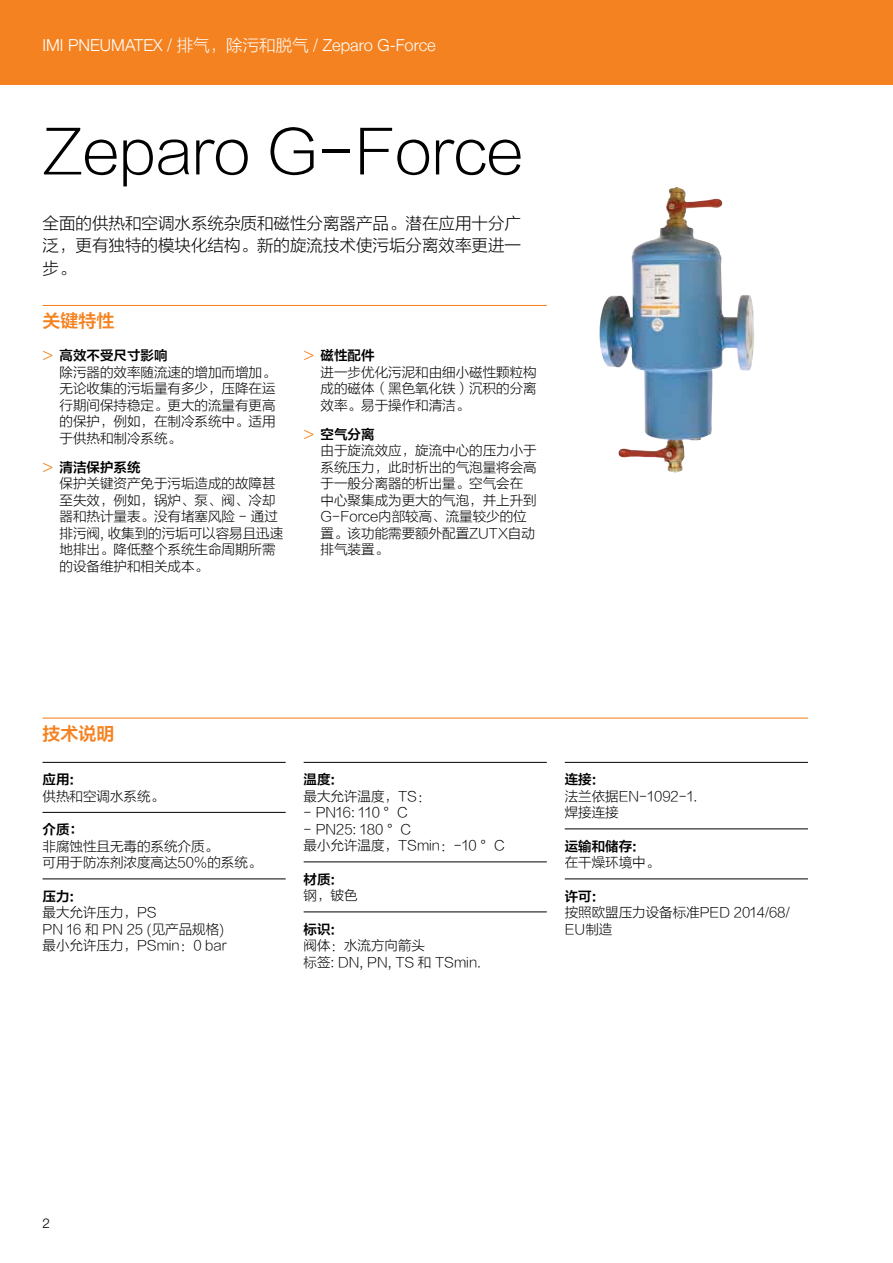
<style>
.page{position:relative;width:893px;height:1263px;background:#fff}
.page>*{position:absolute;margin:0;border:0;box-sizing:border-box;transform-origin:0 0}
.t1{font:60px "FZLTXHJW GB1 0";color:#000}
.t2{font:18px "FZLTZCHJW GB1 0";color:#f58220}
.t3{font:16.5px/22.5px "FZLTXHJW GB1 0";color:#000;text-align:justify}
.t4{font:300 16.5px "Helvetica Neue LT";color:#fff}
.t5{font:13.5px/16.5px "FZLTXHJW GB1 0";color:#000}
.t6{font:13.5px "FZLTZCHJW GB1 0";color:#000}
.t7{font:300 13.5px "Helvetica Neue LT Std";color:#000}
.s1{font-family:"FZLTXHJW GB1 0";font-weight:400}
.s2{font-family:"Helvetica Neue LT Std";font-weight:300;font-size:18px;color:#f58220}
</style>
<div class="page">
<div style="left:0;top:0;width:893px;height:85px;background:#f58220"></div>
<hr style="left:43px;top:305px;width:504px;height:1px;background:#f58220">
<hr style="left:43px;top:717px;width:765px;height:2px;background:#f58220">
<hr style="left:43px;top:762px;width:243px;height:1px;background:#000">
<hr style="left:43px;top:812px;width:243px;height:1px;background:#000">
<hr style="left:43px;top:878px;width:243px;height:1px;background:#000">
<hr style="left:304px;top:762px;width:243px;height:1px;background:#000">
<hr style="left:304px;top:861px;width:243px;height:1px;background:#000">
<hr style="left:304px;top:911px;width:243px;height:1px;background:#000">
<hr style="left:565px;top:762px;width:243px;height:1px;background:#000">
<hr style="left:565px;top:828px;width:243px;height:1px;background:#000">
<hr style="left:565px;top:878px;width:243px;height:1px;background:#000">
<img style="left:599px;top:187px;width:155px;height:286px">
<p class="t4" style="left:43px;top:35px;width:395px">IMI PNEUMATEX <span class="s1">/ 排气，除污和脱气 /</span> Zeparo G-Force</p>
<h1 class="t1" style="left:43px;top:120px;width:482px">Zeparo G-Force</h1>
<p class="t3" style="left:43px;top:213px;width:480px">全面的供热和空调水系统杂质和磁性分离器产品。潜在应用十分广泛，更有独特的模块化结构。新的旋流技术使污垢分离效率更进一步。</p>
<h2 class="t2" style="left:43px;top:311px;width:73px">关键特性</h2>
<p class="t6" style="left:43px;top:348px;width:127px"><span class="s2">&gt;</span> 高效不受尺寸影响</p>
<p class="t5" style="left:60px;top:365px;width:217px;text-align:justify">除污器的效率随流速的增加而增加。无论收集的污垢量有多少，压降在运行期间保持稳定。更大的流量有更高的保护，例如，在制冷系统中。适用于供热和制冷系统。</p>
<p class="t6" style="left:43px;top:460px;width:100px"><span class="s2">&gt;</span> 清洁保护系统</p>
<p class="t5" style="left:60px;top:476px;width:225px">保护关键资产免于污垢造成的故障甚至失效，例如，锅炉、泵、阀、冷却器和热计量表。没有堵塞风险 - 通过排污阀, 收集到的污垢可以容易且迅速地排出。降低整个系统生命周期所需的设备维护和相关成本。</p>
<p class="t6" style="left:304px;top:348px;width:73px"><span class="s2">&gt;</span> 磁性配件</p>
<p class="t5" style="left:321px;top:365px;width:217px;text-align:justify">进一步优化污泥和由细小磁性颗粒构成的磁体（黑色氧化铁）沉积的分离效率。易于操作和清洁。</p>
<p class="t6" style="left:304px;top:427px;width:73px"><span class="s2">&gt;</span> 空气分离</p>
<p class="t5" style="left:321px;top:443px;width:217px">由于旋流效应，旋流中心的压力小于系统压力，此时析出的气泡量将会高于一般分离器的析出量。空气会在中心聚集成为更大的气泡，并上升到<br>G-Force内部较高、流量较少的位置。该功能需要额外配置ZUTX自动排气装置。</p>
<h2 class="t2" style="left:43px;top:724px;width:73px">技术说明</h2>
<p class="t6" style="left:43px;top:772px;width:33px">应用:</p>
<p class="t5" style="left:43px;top:788px;width:123px">供热和空调水系统。</p>
<p class="t6" style="left:43px;top:822px;width:42px">介质：</p>
<p class="t5" style="left:43px;top:838px;width:220px">非腐蚀性且无毒的系统介质。<br>可用于防冻剂浓度高达50％的系统。</p>
<p class="t6" style="left:43px;top:888px;width:33px">压力:</p>
<p class="t5" style="left:43px;top:905px;width:186px">最大允许压力，PS<br>PN 16 和 PN 25 (见产品规格)最小允许压力，PSmin：0 bar</p>
<p class="t6" style="left:304px;top:772px;width:33px">温度:</p>
<p class="t5" style="left:304px;top:788px;width:128px">最大允许温度，TS：</p>
<p class="t5" style="left:304px;top:804px;width:106px">- PN16: 110 °C</p>
<p class="t5" style="left:304px;top:821px;width:203px">- PN25: 180 °C<br>最小允许温度，TSmin：-10 °C</p>
<p class="t6" style="left:304px;top:871px;width:33px">材质:</p>
<p class="t5" style="left:304px;top:887px;width:55px">钢，铍色</p>
<p class="t6" style="left:304px;top:921px;width:33px">标识:</p>
<p class="t5" style="left:304px;top:937px;width:179px">阀体：水流方向箭头<br>标签: DN, PN, TS 和 TSmin.</p>
<p class="t6" style="left:565px;top:772px;width:33px">连接:</p>
<p class="t5" style="left:565px;top:788px;width:134px">法兰依据EN-1092-1.焊接连接</p>
<p class="t6" style="left:565px;top:838px;width:74px">运输和储存:</p>
<p class="t5" style="left:565px;top:854px;width:96px">在干燥环境中。</p>
<p class="t6" style="left:565px;top:888px;width:33px">许可:</p>
<p class="t5" style="left:565px;top:905px;width:226px">按照欧盟压力设备标准PED 2014/68/<br>EU制造</p>
<p class="t7" style="left:43px;top:1215px;width:9px">2</p>
</div>
